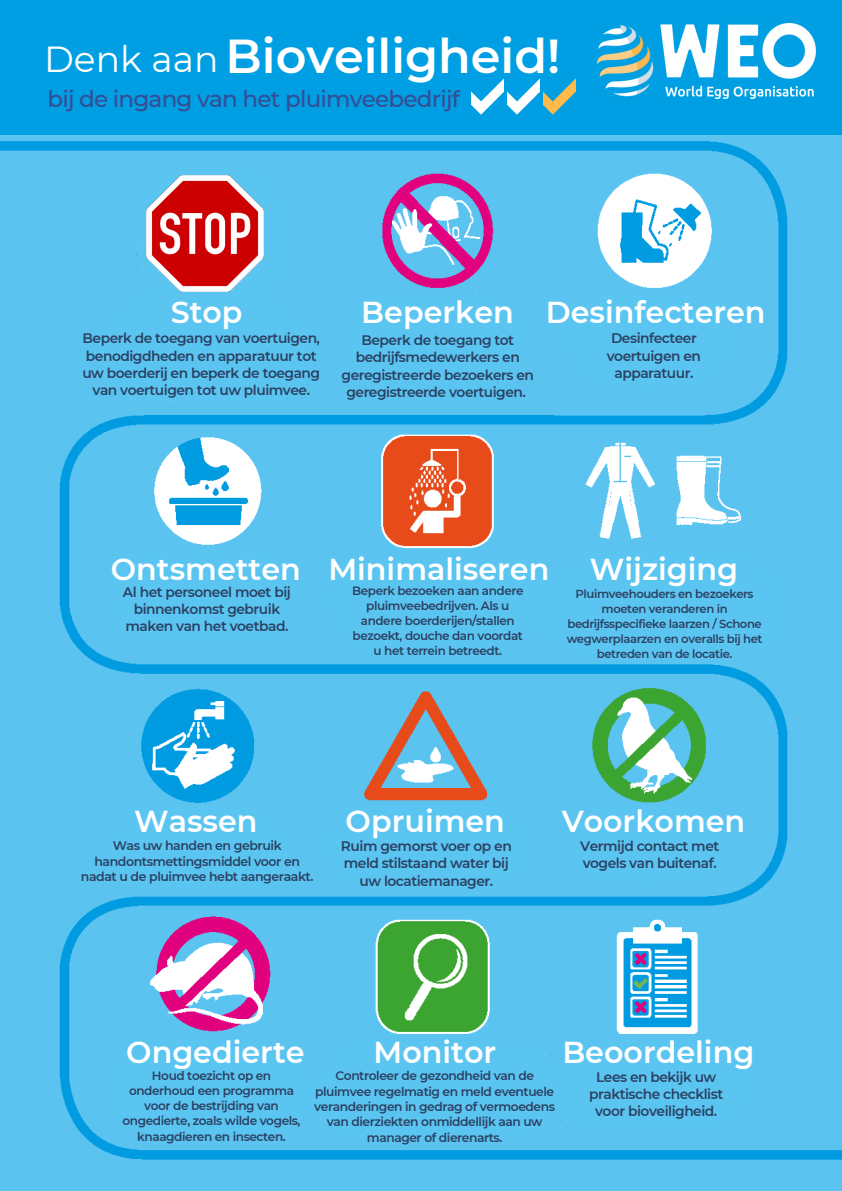
<style>
.page{position:relative;width:842px;height:1191px;background:#fff}
.page>*{position:absolute;margin:0;border:0;box-sizing:border-box;transform-origin:0 0}
.t1{font:600 47.7px "Montserrat";color:#fff}
.t2{font:36.2px "Montserrat";color:#fff}
.t3{font:600 30.2px "Montserrat";color:#fff}
.t4{font:500 23.1px "Montserrat";letter-spacing:-.035em;color:#374c93}
.t5{font:600 13.8px/17.2px "Montserrat";letter-spacing:-.035em;color:#2b4162;text-align:center}
.t6{font:600 12.5px/15.7px "Montserrat";letter-spacing:-.035em;color:#2b4162;text-align:center}
.t7{font:600 12.3px/15.3px "Montserrat";letter-spacing:-.035em;color:#2b4162;text-align:center}
.t8{font:600 12.1px/15.1px "Montserrat";letter-spacing:-.035em;color:#2b4162;text-align:center}
.t9{font:600 12px/15px "Montserrat";letter-spacing:-.035em;color:#2b4162;text-align:center}
.t10{font:600 11.6px/15px "Montserrat";letter-spacing:-.035em;color:#2b4162;text-align:center}
</style>
<div class="page">
<div style="left:0;top:0;width:842px;height:138px;background:#009fe3"></div>
<img style="left:0;top:136px;width:842px;height:1054px">
<img style="left:147px;top:175px;width:116px;height:116px">
<img style="left:598px;top:24px;width:218px;height:75px">
<svg style="left:472px;top:78px;width:104px;height:36px"></svg>
<h5 class="t2" style="left:44px;top:37px;width:176px">Denk aan</h5>
<h3 class="t1" style="left:226px;top:27px;width:336px">Bioveiligheid!</h3>
<h5 class="t4" style="left:47px;top:84px;width:414px">bij de ingang van het pluimveebedrijf</h5>
<h3 class="t3" style="left:171px;top:294px;width:73px">Stop</h3>
<h5 class="t3" style="left:361px;top:294px;width:154px">Beperken</h5>
<h3 class="t3" style="left:546px;top:294px;width:221px">Desinfecteren</h3>
<h5 class="t5" style="left:82px;top:330px;width:239px">Beperk de toegang van voertuigen, benodigdheden en apparatuur tot uw boerderij en beperk de toegang van voertuigen tot uw pluimvee.</h5>
<h3 class="t5" style="left:342px;top:331px;width:194px">Beperk de toegang tot bedrijfsmedewerkers en geregistreerde bezoekers en geregistreerde voertuigen.</h3>
<h5 class="t5" style="left:607px;top:330px;width:96px">Desinfecteer voertuigen en apparatuur.</h5>
<h1 class="t3" style="left:111px;top:550px;width:192px">Ontsmetten</h1>
<h2 class="t3" style="left:328px;top:550px;width:222px">Minimaliseren</h2>
<p class="t3" style="left:590px;top:550px;width:150px">Wijziging</p>
<h3 class="t5" style="left:123px;top:583px;width:169px">Al het personeel moet bij binnenkomst gebruik maken van het voetbad.</h3>
<h5 class="t9" style="left:352px;top:583px;width:173px">Beperk bezoeken aan andere pluimveebedrijven. Als u andere boerderijen/stallen bezoekt, douche dan voordat u het terrein betreedt.</h5>
<h3 class="t10" style="left:567px;top:586px;width:197px">Pluimveehouders en bezoekers moeten veranderen in bedrijfsspecifieke laarzen / Schone wegwerplaarzen en overalls bij het betreden van de locatie.</h3>
<p class="t3" style="left:134px;top:802px;width:125px">Wassen</p>
<p class="t3" style="left:346px;top:802px;width:161px">Opruimen</p>
<h4 class="t3" style="left:562px;top:802px;width:185px">Voorkomen</h4>
<p class="t6" style="left:81px;top:837px;width:234px">Was uw handen en gebruik handontsmettingsmiddel voor en nadat u de pluimvee hebt aangeraakt.</p>
<h3 class="t5" style="left:341px;top:837px;width:172px">Ruim gemorst voer op en meld stilstaand water bij uw locatiemanager.</h3>
<p class="t5" style="left:580px;top:837px;width:141px;text-align:left">Vermijd contact met vogels van buitenaf.</p>
<p class="t3" style="left:126px;top:1033px;width:180px">Ongedierte</p>
<p class="t3" style="left:374px;top:1033px;width:124px">Monitor</p>
<p class="t3" style="left:562px;top:1033px;width:193px">Beoordeling</p>
<h3 class="t8" style="left:123px;top:1068px;width:180px">Houd toezicht op en onderhoud een programma voor de bestrijding van ongedierte, zoals wilde vogels, knaagdieren en insecten.</h3>
<h5 class="t7" style="left:314px;top:1067px;width:242px">Controleer de gezondheid van de pluimvee regelmatig en meld eventuele veranderingen in gedrag of vermoedens van dierziekten onmiddellijk aan uw manager of dierenarts.</h5>
<h3 class="t5" style="left:589px;top:1067px;width:136px">Lees en bekijk uw praktische checklist voor bioveiligheid.</h3>
</div>
